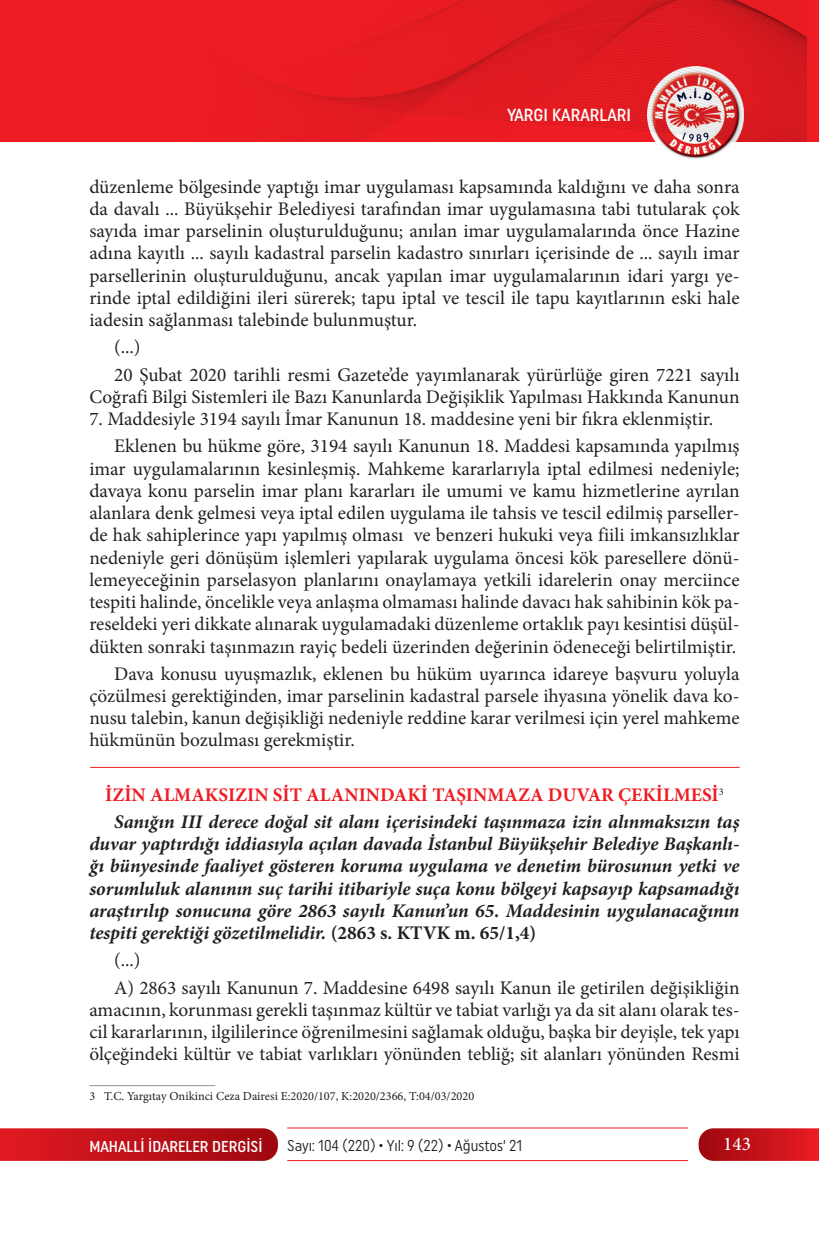
<style>
.page{position:relative;width:819px;height:1241px;background:#fff}
.page>*{position:absolute;margin:0;border:0;box-sizing:border-box;transform-origin:0 0}
.t1{font:19.25px/22.2px "Minion Pro";color:#231f20;text-align:justify}
.t2{font:italic 700 19.25px/22.2px "Minion Pro";letter-spacing:-.005em;color:#231f20}
.t3{font:500 19.25px "Minion Pro";color:#fff}
.t4{font:500 17.5px "Uniform Condensed";color:#fff}
.t5{font:15.75px "Uniform Condensed";color:#231f20;scale:.95 1}
.t6{font:500 15.75px "Uniform Condensed";color:#fff}
.t7{font:12.25px "Minion Pro";color:#231f20}
.s1{font-style:normal;color:#ee1d23}
.s2{font-style:normal}
</style>
<div class="page">
<svg style="left:0;top:1128px;width:278px;height:32px;background:#c1151c"></svg>
<svg style="left:698px;top:1128px;width:121px;height:32px;background:#c61a22"></svg>
<hr style="left:287px;top:1127px;width:401px;height:1px;background:#ee1d23">
<hr style="left:287px;top:1159px;width:401px;height:1px;background:#ee1d23">
<div style="left:0;top:0;width:819px;height:141px;background:#ee1d23"></div>
<img style="left:647px;top:141px;width:96px;height:18px">
<img style="left:256px;top:0;width:550px;height:141px">
<hr style="left:89px;top:1084px;width:126px;height:1px;background:#939598">
<hr style="left:90px;top:766px;width:649px;height:1px;background:#ee1d23">
<p class="t4" style="left:507px;top:105px;width:125px">YARGI KARARLARI</p>
<p class="t1" style="left:89px;top:175px;width:651px">düzenleme bölgesinde yaptığı imar uygulaması kapsamında kaldığını ve daha sonra da davalı ... Büyükşehir Belediyesi tarafından imar uygulamasına tabi tutularak çok sayıda imar parselinin oluşturulduğunu; anılan imar uygulamalarında önce Hazine adına kayıtlı ... sayılı kadastral parselin kadastro sınırları içerisinde de ... sayılı imar parsellerinin oluşturulduğunu, ancak yapılan imar uygulamalarının idari yargı ye&shy;rinde iptal edildiğini ileri sürerek; tapu iptal ve tescil ile tapu kayıtlarının eski hale iadesin sağlanması talebinde bulunmuştur.</p>
<p class="t1" style="left:114px;top:334px;width:627px;line-height:27.1px">(...)<br>20 Şubat 2020 tarihli resmi Gazete’de yayımlanarak yürürlüğe giren 7221 sayılı</p>
<p class="t1" style="left:89px;top:385px;width:651px">Coğrafi Bilgi Sistemleri ile Bazı Kanunlarda Değişiklik Yapılması Hakkında Kanunun</p>
<p class="t1" style="left:114px;top:405px;width:626px;line-height:27.1px;text-indent:-25px">7. Maddesiyle 3194 sayılı İmar Kanunun 18. maddesine yeni bir fıkra eklenmiştir.<br>Eklenen bu hükme göre, 3194 sayılı Kanunun 18. Maddesi kapsamında yapılmış</p>
<p class="t1" style="left:89px;top:457px;width:651px">imar uygulamalarının kesinleşmiş. Mahkeme kararlarıyla iptal edilmesi nedeniyle; davaya konu parselin imar planı kararları ile umumi ve kamu hizmetlerine ayrılan alanlara denk gelmesi veya iptal edilen uygulama ile tahsis ve tescil edilmiş parseller&shy;de hak sahiplerince yapı yapılmış olması ve benzeri hukuki veya fiili imkansızlıklar nedeniyle geri dönüşüm işlemleri yapılarak uygulama öncesi kök paresellere dönü&shy;lemeyeceğinin parselasyon planlarını onaylamaya yetkili idarelerin onay merciince tespiti halinde, öncelikle veya anlaşma olmaması halinde davacı hak sahibinin kök pa&shy;reseldeki yeri dikkate alınarak uygulamadaki düzenleme ortaklık payı kesintisi düşül&shy;dükten sonraki taşınmazın rayiç bedeli üzerinden değerinin ödeneceği belirtilmiştir.</p>
<p class="t1" style="left:89px;top:662px;width:651px;text-indent:25px">Dava konusu uyuşmazlık, eklenen bu hüküm uyarınca idareye başvuru yoluyla çözülmesi gerektiğinden, imar parselinin kadastral parsele ihyasına yönelik dava ko&shy;nusu talebin, kanun değişikliği nedeniyle reddine karar verilmesi için yerel mahkeme hükmünün bozulması gerekmiştir.</p>
<p class="t2" style="left:114px;top:780px;width:627px;line-height:26.9px;text-indent:-9px"><span class="s1">İZİN ALMAKSIZIN SİT ALANINDAKİ TAŞINMAZA DUVAR ÇEKİLMESİ</span><sup>3<br></sup>Sanığın III derece doğal sit alanı içerisindeki taşınmaza izin alınmaksızın taş</p>
<p class="t2" style="left:89px;top:832px;width:651px;text-align:justify">duvar yaptırdığı iddiasıyla açılan davada İstanbul Büyükşehir Belediye Başkanlı&shy;ğı bünyesinde faaliyet gösteren koruma uygulama ve denetim bürosunun yetki ve sorumluluk alanının suç tarihi itibariyle suça konu bölgeyi kapsayıp kapsamadığı araştırılıp sonucuna göre 2863 sayılı Kanun’un 65. Maddesinin uygulanacağının tespiti gerektiği gözetilmelidir. <span class="s2">(2863 s. KTVK m. 65/1,4)</span></p>
<p class="t1" style="left:114px;top:946px;width:627px;line-height:27.1px">(...)<br>A) 2863 sayılı Kanunun 7. Maddesine 6498 sayılı Kanun ile getirilen değişikliğin</p>
<p class="t1" style="left:89px;top:998px;width:651px">amacının, korunması gerekli taşınmaz kültür ve tabiat varlığı ya da sit alanı olarak tes&shy;cil kararlarının, ilgililerince öğrenilmesini sağlamak olduğu, başka bir deyişle, tek yapı ölçeğindeki kültür ve tabiat varlıkları yönünden tebliğ; sit alanları yönünden Resmi</p>
<p class="t7" style="left:89px;top:1087px;width:386px">3 T.C. Yargıtay Onikinci Ceza Dairesi E:2020/107, K:2020/2366, T:04/03/2020</p>
<p class="t6" style="left:89px;top:1136px;width:175px">MAHALLİ İDARELER DERGİSİ</p>
<p class="t5" style="left:287px;top:1136px;width:249px">Sayı: 104 (220) • Yıl: 9 (22) • Ağustos‘ 21</p>
<p class="t3" style="left:723px;top:1131px;width:29px">143</p>
</div>
